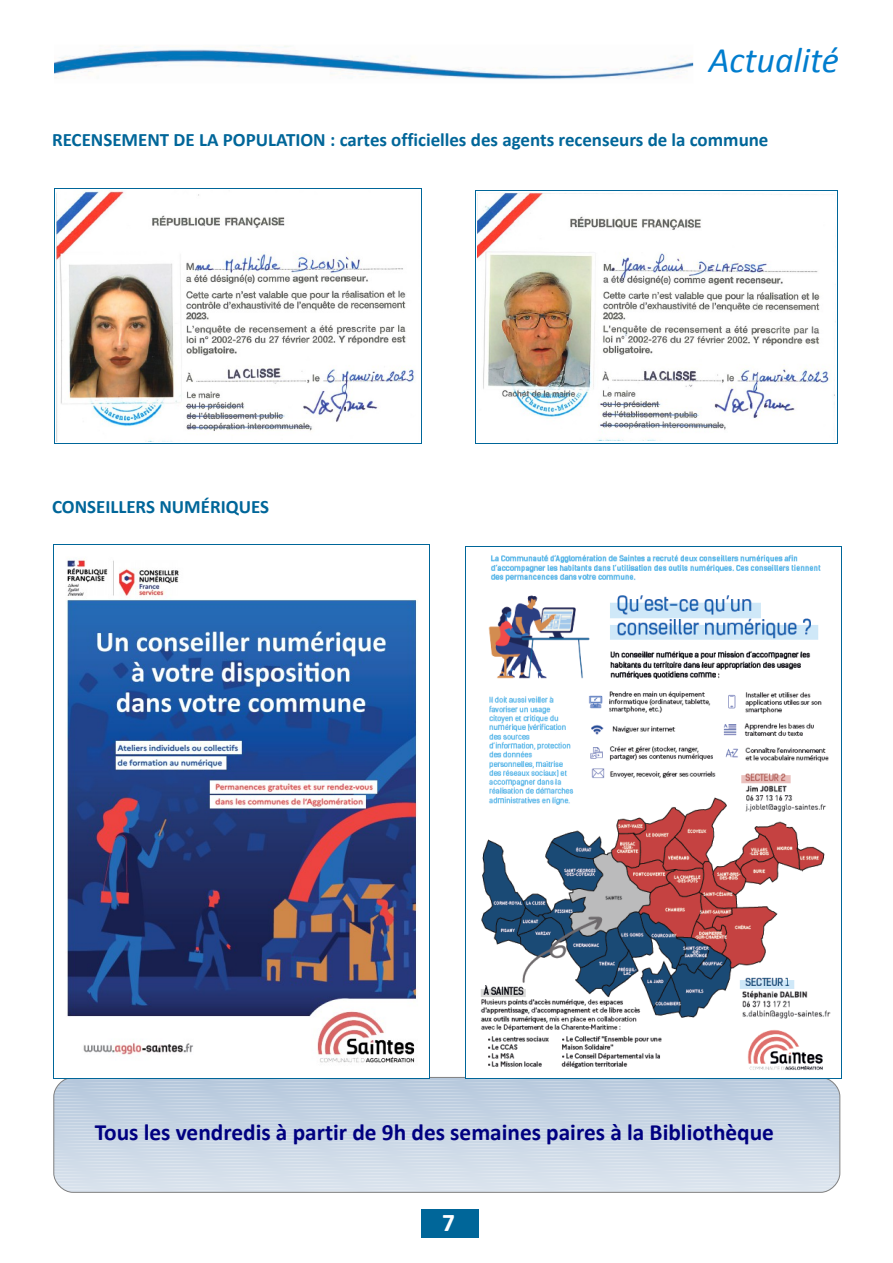
<style>
.page{position:relative;width:893px;height:1263px;background:#fff}
.page>*{position:absolute;margin:0;border:0;box-sizing:border-box;transform-origin:0 0}
.t1{font:italic 36px "Calibri";color:#007dce}
.t2{font:700 25.5px "Calibri";color:#fff}
.t3{font:700 23.4px "Calibri";color:#000080}
.t4{font:700 18.9px "Calibri";color:#069}
</style>
<div class="page">
<img style="left:56px;top:191px;width:359px;height:250px">
<hr style="left:54px;top:189px;width:1px;height:254px;background:#069">
<hr style="left:422px;top:189px;width:1px;height:254px;background:#069">
<hr style="left:54px;top:189px;width:368px;height:1px;background:#069">
<hr style="left:54px;top:443px;width:368px;height:1px;background:#069">
<svg style="left:54px;top:1079px;width:786px;height:113px;background:#cbd7e6"></svg>
<div style="left:54px;top:1077px;width:786px;height:115px;border:1px solid #808080;border-radius:19px"></div>
<img style="left:477px;top:192px;width:358px;height:249px">
<hr style="left:475px;top:190px;width:1px;height:253px;background:#069">
<hr style="left:837px;top:190px;width:1px;height:253px;background:#069">
<hr style="left:475px;top:190px;width:363px;height:1px;background:#069">
<hr style="left:475px;top:443px;width:363px;height:1px;background:#069">
<hr style="left:465px;top:1076px;width:377px;height:2px;background:#fff">
<img style="left:480px;top:554px;width:351px;height:516px">
<hr style="left:465px;top:546px;width:1px;height:532px;background:#069">
<hr style="left:841px;top:546px;width:1px;height:532px;background:#069">
<hr style="left:465px;top:546px;width:377px;height:1px;background:#069">
<hr style="left:465px;top:1078px;width:377px;height:1px;background:#069">
<hr style="left:54px;top:1076px;width:376px;height:2px;background:#fff">
<img style="left:66px;top:559px;width:351px;height:504px">
<hr style="left:54px;top:545px;width:1px;height:533px;background:#069">
<hr style="left:430px;top:545px;width:1px;height:533px;background:#069">
<hr style="left:54px;top:545px;width:376px;height:1px;background:#069">
<hr style="left:54px;top:1078px;width:376px;height:1px;background:#069">
<img style="left:54px;top:45px;width:639px;height:35px">
<div style="left:421px;top:1209px;width:57px;height:28px;background:#069"></div>
<h1 class="t1" style="left:709px;top:35px;width:132px">Actualité</h1>
<p class="t4" style="left:52px;top:130px;width:718px">RECENSEMENT DE LA POPULATION : cartes officielles des agents recenseurs de la commune</p>
<p class="t4" style="left:52px;top:497px;width:219px">CONSEILLERS NUMÉRIQUES</p>
<p class="t3" style="left:95px;top:1121px;width:681px">Tous les vendredis à partir de 9h des semaines paires à la Bibliothèque</p>
<h2 class="t2" style="left:442px;top:1206px;width:14px">7</h2>
</div>
